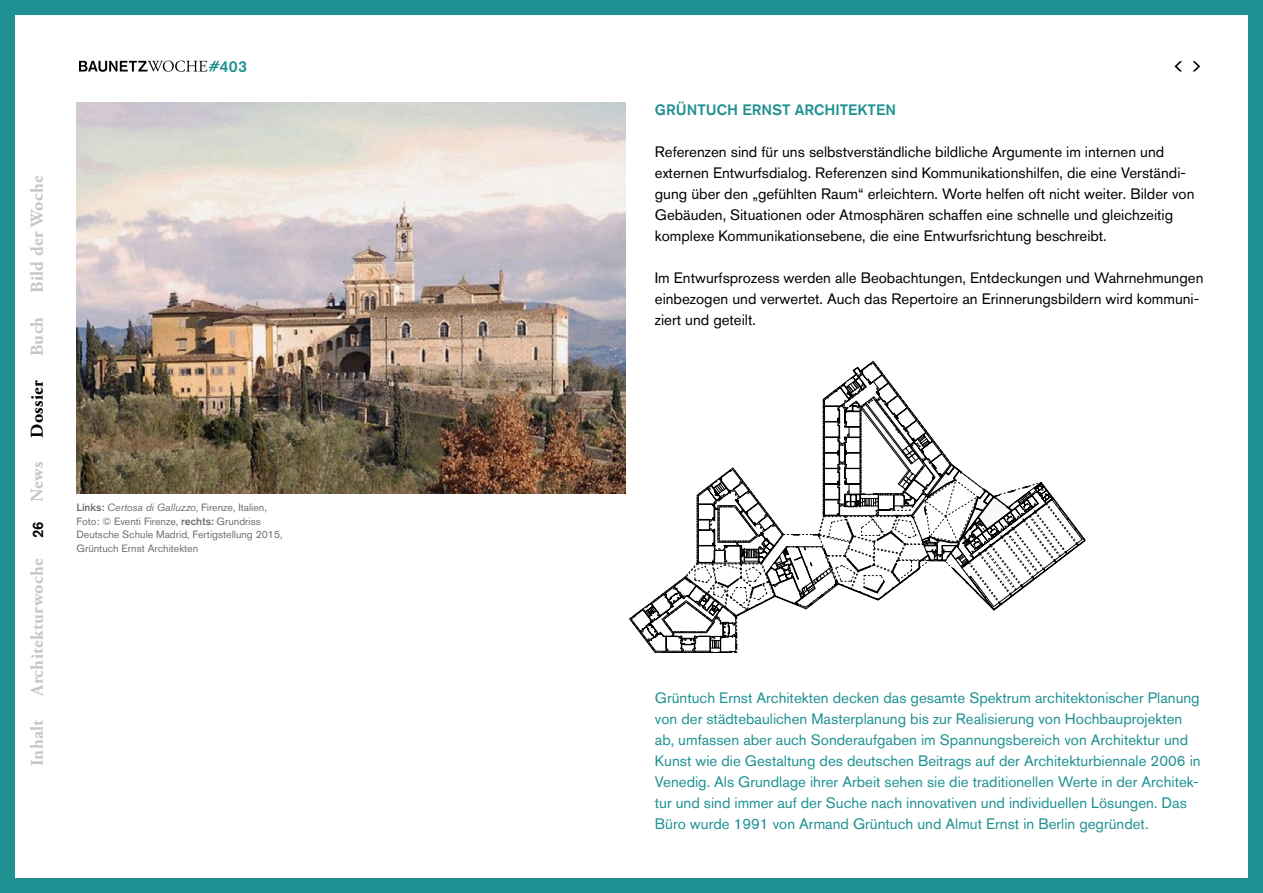
<style>
.page{position:relative;width:1263px;height:893px;background:#fff}
.page>*{position:absolute;margin:0;border:0;box-sizing:border-box;transform-origin:0 0}
.t1{font:700 18px "Adobe Garamond Pro";letter-spacing:.02em;color:#c6c6c6}
.t2{font:700 18px "Adobe Garamond Pro";letter-spacing:.02em;color:#000}
.t3{font:500 15.75px "Akzidenz Grotesk BQ";color:#1f9192}
.t4{font:15px/21px "Akzidenz Grotesk BQ";color:#000}
.t5{font:15px/21px "Akzidenz Grotesk BQ";color:#1f9192}
.t6{font:500 15px "Akzidenz Grotesk BQ";color:#1f9192}
.t7{font:500 15px "Akzidenz Grotesk BQ";color:#000}
.t8{font:10.5px/13.5px "Akzidenz Grotesk BQ";color:#706f6f}
.s1{font-weight:500}
.s2{font-style:italic}
</style>
<div class="page">
<div style="left:0;top:0;width:1263px;height:893px;border:15px solid #1f9192"></div>
<svg style="left:1192px;top:61px;width:8px;height:10px"></svg>
<svg style="left:1174px;top:61px;width:8px;height:10px"></svg>
<svg style="left:629px;top:361px;width:456px;height:292px"></svg>
<img style="left:77px;top:102px;width:548px;height:391px">
<svg style="left:79px;top:61px;width:140px;height:11px"></svg>
<p class="t3" style="left:220px;top:56px;width:28px">403</p>
<p class="t1" style="left:27px;top:293px;width:119px;rotate:-90deg">Bild der Woche</p>
<p class="t1" style="left:27px;top:356px;width:41px;rotate:-90deg">Buch</p>
<p class="t2" style="left:27px;top:438px;width:59px;rotate:-90deg">Dossier</p>
<p class="t1" style="left:27px;top:502px;width:42px;rotate:-90deg">News</p>
<p class="t7" style="left:29px;top:538px;width:18px;rotate:-90deg">26</p>
<p class="t1" style="left:27px;top:696px;width:139px;rotate:-90deg">Architekturwoche</p>
<p class="t1" style="left:27px;top:766px;width:49px;rotate:-90deg">Inhalt</p>
<p class="t8" style="left:77px;top:501px;width:208px"><span class="s1">Links:</span> <span class="s2">Certosa di Galluzzo</span>, Firenze, Italien, Foto: © Eventi Firenze, <span class="s1">rechts:</span> Grundriss Deutsche Schule Madrid, Fertigstellung 2015, Grüntuch Ernst Architekten</p>
<p class="t6" style="left:655px;top:100px;width:243px">GRÜNTUCH ERNST ARCHITEKTEN</p>
<p class="t4" style="left:655px;top:141px;width:541px">Referenzen sind für uns selbstverständliche bildliche Argumente im internen und externen Entwurfsdialog. Referenzen sind Kommunikationshilfen, die eine Verständi&shy;gung über den „gefühlten Raum“ erleichtern. Worte helfen oft nicht weiter. Bilder von Gebäuden, Situationen oder Atmosphären schaffen eine schnelle und gleichzeitig komplexe Kommunikationsebene, die eine Entwurfsrichtung beschreibt.</p>
<p class="t4" style="left:655px;top:267px;width:550px">Im Entwurfsprozess werden alle Beobachtungen, Entdeckungen und Wahrnehmungen einbezogen und verwertet. Auch das Repertoire an Erinnerungsbildern wird kommuni&shy;ziert und geteilt.</p>
<p class="t5" style="left:655px;top:687px;width:547px">Grüntuch Ernst Architekten decken das gesamte Spektrum architektonischer Planung von der städtebaulichen Masterplanung bis zur Realisierung von Hochbauprojekten ab, umfassen aber auch Sonderaufgaben im Spannungsbereich von Architektur und Kunst wie die Gestaltung des deutschen Beitrags auf der Architekturbiennale 2006 in Venedig. Als Grundlage ihrer Arbeit sehen sie die traditionellen Werte in der Architek&shy;tur und sind immer auf der Suche nach innovativen und individuellen Lösungen. Das Büro wurde 1991 von Armand Grüntuch und Almut Ernst in Berlin gegründet.</p>
</div>
